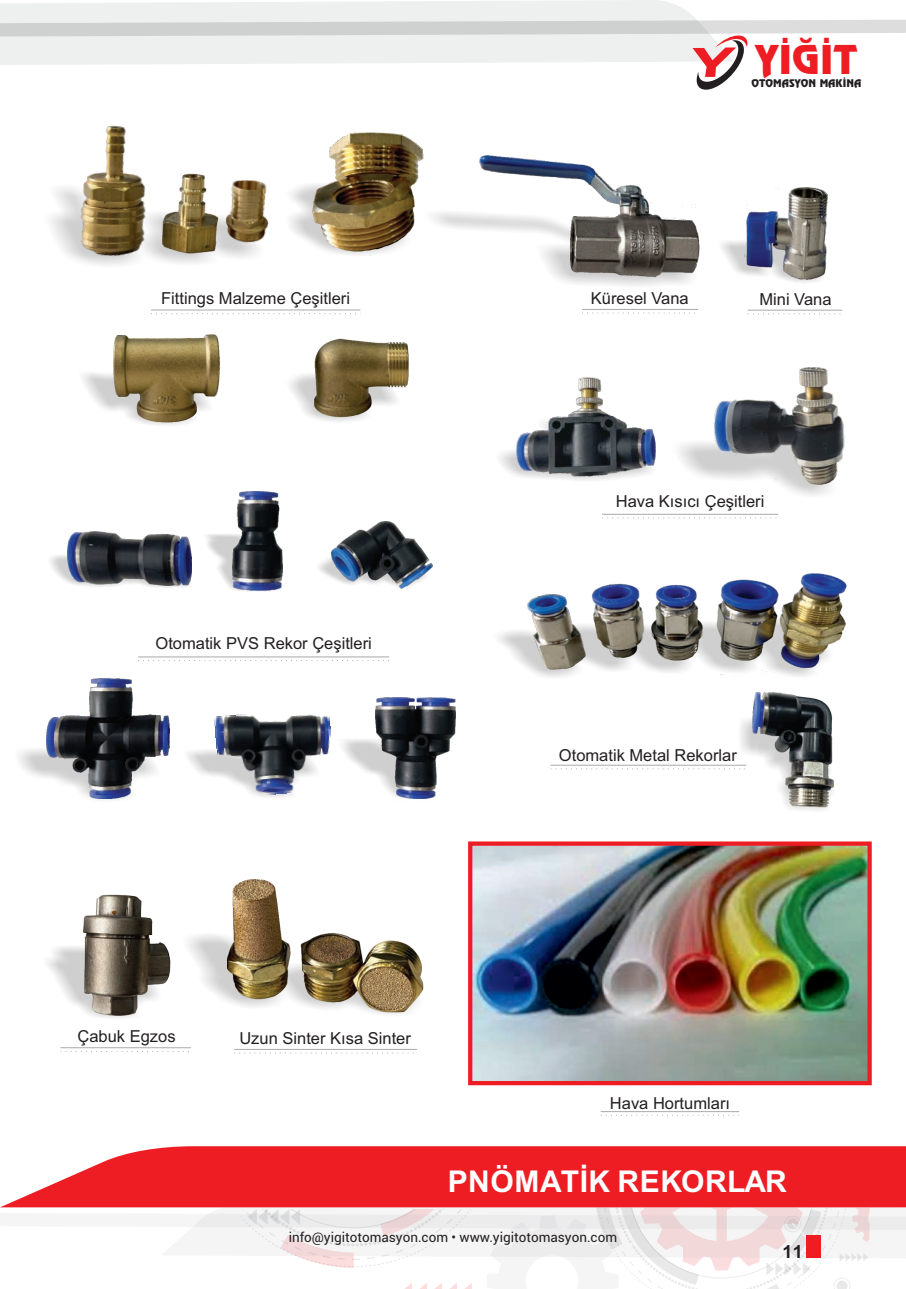
<style>
.page{position:relative;width:906px;height:1289px;background:#fff}
.page>*{position:absolute;margin:0;border:0;box-sizing:border-box;transform-origin:0 0}
.t1{font:39.15px "Revue BT";color:#ee1d23}
.t2{font:700 30px "Arial";letter-spacing:.02em;color:#fff}
.t3{font:700 18px "Arial";color:#231f20}
.t4{font:16.5px "Arial";color:#231f20}
.t5{font:13.5px "Roboto";color:#231f20}
.t6{font:10.5px "Revue BT";color:#231f20}
</style>
<div class="page">
<img style="left:716px;top:367px;width:122px;height:41px">
<hr style="left:602px;top:514px;width:176px;height:1px;background:#a8a9ad">
<svg style="left:602px;top:517px;width:175px;height:1px"></svg>
<svg style="left:83px;top:373px;width:96px;height:52px"></svg>
<img style="left:102px;top:334px;width:118px;height:90px">
<svg style="left:290px;top:376px;width:9px;height:25px"></svg>
<img style="left:299px;top:338px;width:110px;height:84px">
<img style="left:83px;top:894px;width:70px;height:38px">
<img style="left:329px;top:132px;width:95px;height:45px">
<svg style="left:47px;top:932px;width:377px;height:86px"></svg>
<img style="left:227px;top:879px;width:196px;height:133px">
<svg style="left:500px;top:408px;width:345px;height:88px"></svg>
<img style="left:516px;top:377px;width:144px;height:103px">
<img style="left:354px;top:521px;width:48px;height:12px">
<img style="left:74px;top:531px;width:38px;height:2px">
<img style="left:47px;top:678px;width:123px;height:48px">
<img style="left:375px;top:697px;width:81px;height:29px">
<svg style="left:50px;top:533px;width:383px;height:58px"></svg>
<img style="left:233px;top:491px;width:49px;height:99px">
<svg style="left:19px;top:726px;width:437px;height:74px"></svg>
<img style="left:215px;top:714px;width:120px;height:84px">
<svg style="left:498px;top:631px;width:29px;height:36px"></svg>
<img style="left:527px;top:573px;width:320px;height:104px">
<img style="left:473px;top:846px;width:393px;height:234px">
<div style="left:468px;top:841px;width:403px;height:244px;border:4px solid #ee1d23"></div>
<hr style="left:600px;top:1111px;width:139px;height:1px;background:#a8a9ad">
<svg style="left:601px;top:1114px;width:138px;height:1px"></svg>
<img style="left:479px;top:155px;width:122px;height:22px">
<hr style="left:582px;top:309px;width:116px;height:1px;background:#a8a9ad">
<svg style="left:582px;top:312px;width:113px;height:1px"></svg>
<img style="left:752px;top:693px;width:80px;height:23px">
<hr style="left:747px;top:310px;width:95px;height:1px;background:#a8a9ad">
<svg style="left:747px;top:313px;width:94px;height:1px"></svg>
<svg style="left:50px;top:177px;width:778px;height:109px"></svg>
<img style="left:224px;top:180px;width:47px;height:64px">
<img style="left:55px;top:125px;width:117px;height:145px">
<img style="left:159px;top:171px;width:64px;height:84px">
<hr style="left:138px;top:656px;width:251px;height:1px;background:#a8a9ad">
<svg style="left:138px;top:660px;width:251px;height:1px"></svg>
<hr style="left:151px;top:309px;width:209px;height:1px;background:#a8a9ad">
<svg style="left:151px;top:313px;width:205px;height:1px"></svg>
<hr style="left:60px;top:1047px;width:131px;height:1px;background:#a8a9ad">
<hr style="left:234px;top:1048px;width:183px;height:1px;background:#a8a9ad">
<svg style="left:234px;top:1052px;width:180px;height:1px"></svg>
<svg style="left:0;top:0;width:906px;height:90px"></svg>
<svg style="left:550px;top:716px;width:284px;height:94px"></svg>
<svg style="left:0;top:1146px;width:906px;height:142px"></svg>
<p class="t4" style="left:161px;top:292px;width:190px">Fittings Malzeme Çeşitleri</p>
<p class="t4" style="left:155px;top:636px;width:218px">Otomatik PVS Rekor Çeşitleri</p>
<h1 class="t1" style="left:755px;top:45px;width:104px">YİĞİT</h1>
<p class="t6" style="left:751px;top:79px;width:111px">OTOMASYON MAKİNA</p>
<p class="t4" style="left:591px;top:292px;width:99px">Küresel Vana</p>
<p class="t4" style="left:759px;top:293px;width:74px">Mini Vana</p>
<p class="t4" style="left:616px;top:495px;width:150px">Hava Kısıcı Çeşitleri</p>
<p class="t4" style="left:559px;top:748px;width:179px">Otomatik Metal Rekorlar</p>
<p class="t4" style="left:77px;top:1030px;width:100px">Çabuk Egzos</p>
<p class="t4" style="left:239px;top:1031px;width:173px">Uzun Sinter Kısa Sinter</p>
<p class="t4" style="left:610px;top:1096px;width:122px">Hava Hortumları</p>
<h2 class="t2" style="left:448px;top:1169px;width:341px">PNÖMATİK REKORLAR</h2>
<p class="t5" style="left:289px;top:1231px;width:330px">info@yigitotomasyon.com • www.yigitotomasyon.com</p>
<p class="t3" style="left:782px;top:1244px;width:22px">11</p>
</div>
